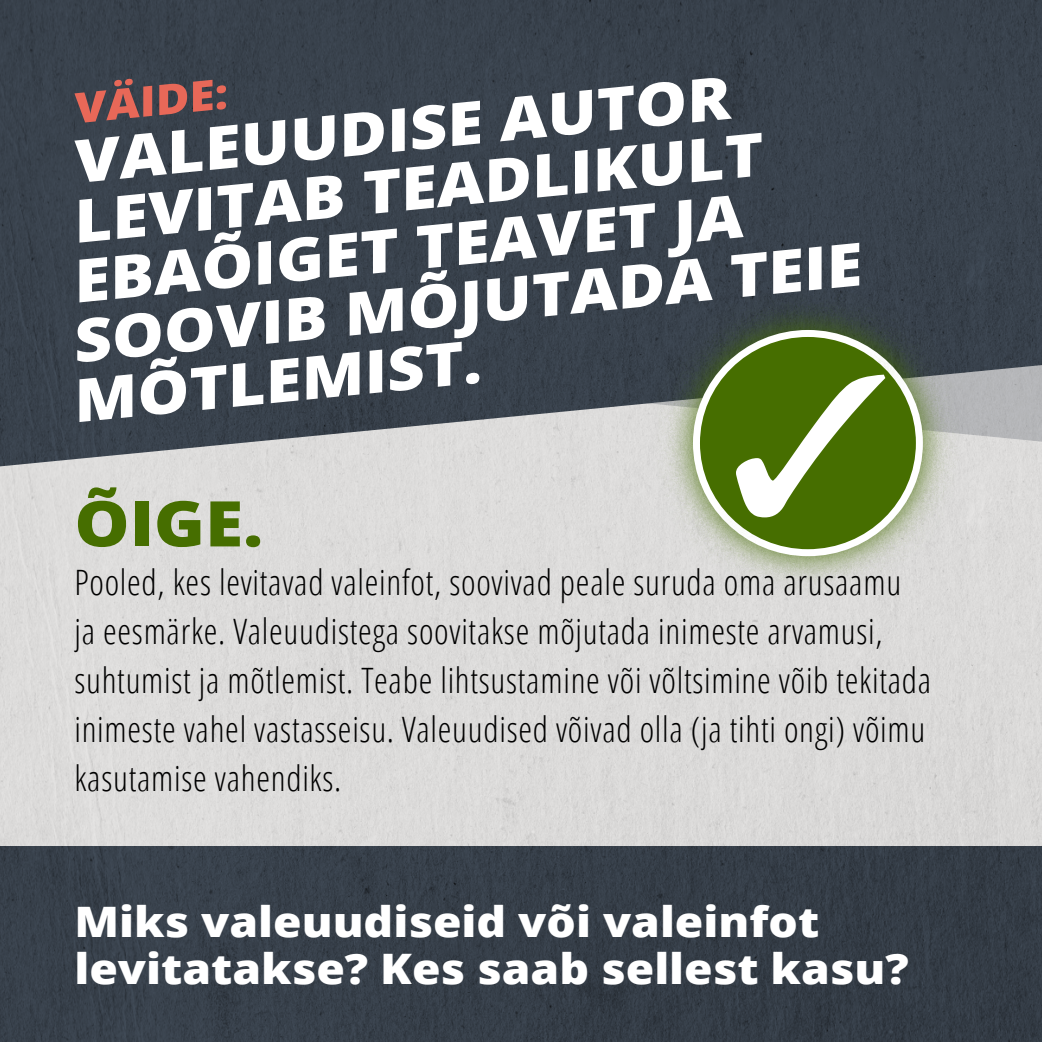
<style>
.page{position:relative;width:1042px;height:1042px;background:#dcdbda}
.page>*{position:absolute;margin:0;border:0;box-sizing:border-box;transform-origin:0 0}
._3_H3_VASTAUS_2{font:800 63px "Open Sans";color:#466e00;scale:1.1 1}
._2_H2_VÄITE{font:800 59.5px "Open Sans";color:#fff;scale:1.1 1}
._4_1_pohdi{font:800 42px/47.1px "Open Sans";color:#fff;scale:1.1 1}
._2_H2_VÄITE-2{font:800 42px "Open Sans";color:#e86858;scale:1.1 1}
._5_SELITE{font:300 condensed 35px/49px "Open Sans";letter-spacing:.02em;color:#000}
</style>
<div class="page">
<div style="left:0;top:846px;width:1042px;height:196px;background:#363e48"></div>
<svg style="left:0;top:0;width:1042px;height:467px;background:#424a54"></svg>
<div style="left:643px;top:279px;width:331px;height:329px;background:#466e00;opacity:.5"></div>
<div style="left:664px;top:302px;width:287px;height:283px;background:#466e00;opacity:.5"></div>
<svg style="left:696px;top:333px;width:223px;height:220px;background:#7e994d"></svg>
<div style="left:693px;top:330px;width:230px;height:226px;border:7px solid #fff;border-radius:50%"></div>
<div style="left:708px;top:346px;width:204px;height:199px;background:#466e00;opacity:.5"></div>
<svg style="left:736px;top:375px;width:149px;height:142px;background:#72913d"></svg>
<h2 class="_2_H2_VÄITE" style="left:68px;top:119px;width:601px;rotate:-6deg">VALEUUDISE AUTOR</h2>
<h2 class="_2_H2_VÄITE-2" style="left:70px;top:77px;width:142px;rotate:-6deg">VÄIDE:</h2>
<h2 class="_2_H2_VÄITE" style="left:68px;top:179px;width:630px;rotate:-6deg">LEVITAB TEADLIKULT</h2>
<h2 class="_2_H2_VÄITE" style="left:68px;top:238px;width:613px;rotate:-6deg">EBAÕIGET TEAVET JA</h2>
<h2 class="_2_H2_VÄITE" style="left:68px;top:299px;width:721px;rotate:-6deg">SOOVIB MÕJUTADA TEIE</h2>
<h2 class="_2_H2_VÄITE" style="left:68px;top:357px;width:374px;rotate:-6deg">MÕTLEMIST.</h2>
<h3 class="_3_H3_VASTAUS_2" style="left:74px;top:475px;width:173px">ÕIGE.</h3>
<p class="_5_SELITE" style="left:74px;top:557px;width:858px">Pooled, kes levitavad valeinfot, soovivad peale suruda oma arusaamu<br>ja eesmärke. Valeuudistega soovitakse mõjutada inimeste arvamusi, suhtumist ja mõtlemist. Teabe lihtsustamine või võltsimine võib tekitada inimeste vahel vastasseisu. Valeuudised võivad olla (ja tihti ongi) võimu kasutamise vahendiks.</p>
<p class="_4_1_pohdi" style="left:74px;top:896px;width:760px">Miks valeuudiseid või valeinfot levitatakse? Kes saab sellest kasu?</p>
</div>
